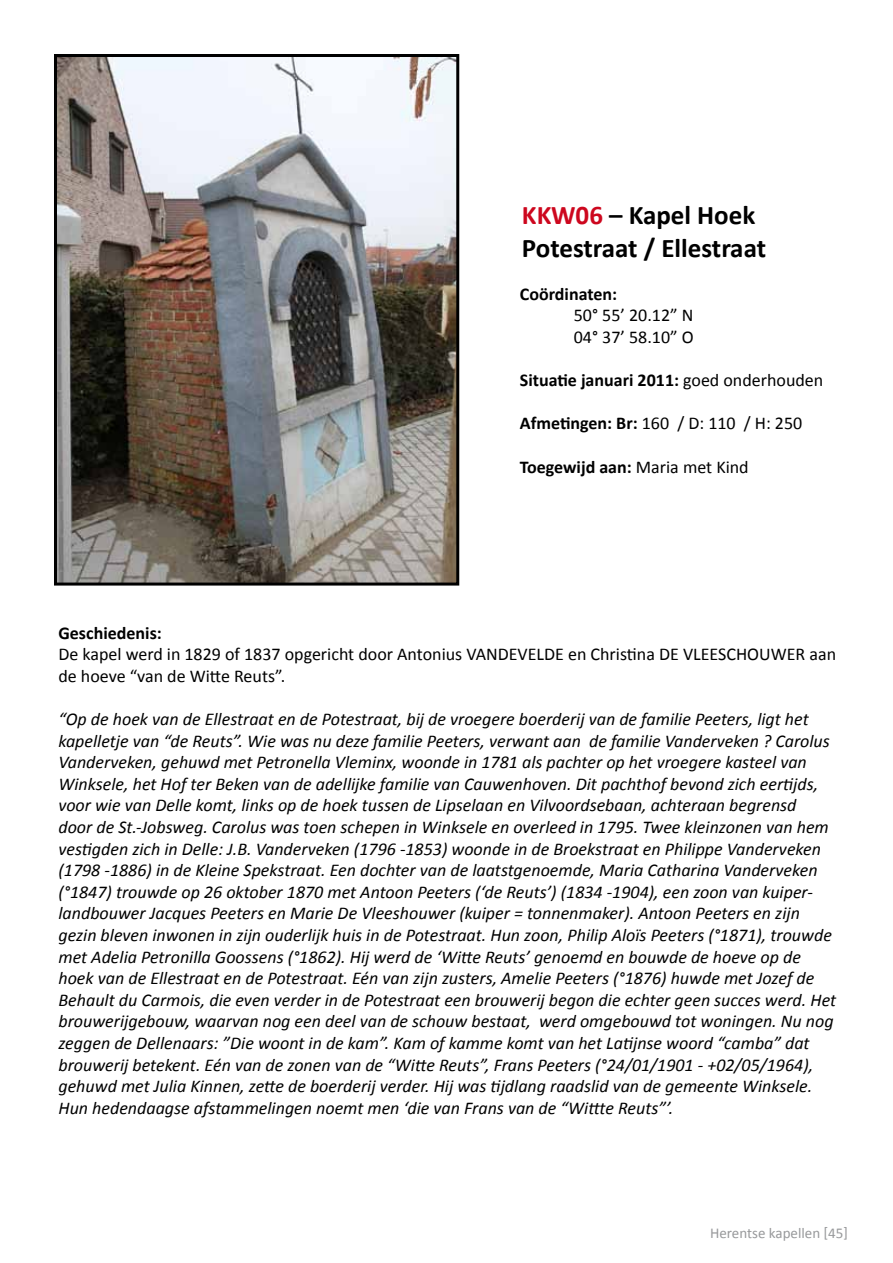
<style>
.page{position:relative;width:893px;height:1263px;background:#fff}
.page>*{position:absolute;margin:0;border:0;box-sizing:border-box;transform-origin:0 0}
.t1{font:700 27px/32.4px "Calibri";color:#000}
.t2{font:italic 18px/21.6px "Calibri";color:#000}
.t3{font:18px/21.6px "Calibri";color:#000}
.t4{font:700 18px "Calibri";color:#000}
.t5{font:15px "Calibri";color:#98999b}
.s1{color:#cd071e}
.s2{font-weight:400}
.s3{font-weight:700}
</style>
<div class="page">
<img style="left:58px;top:58px;width:397px;height:523px">
<div style="left:54px;top:54px;width:405px;height:531px;border:3px solid #000"></div>
<h1 class="t1" style="left:522px;top:198px;width:246px"><span class="s1">KKW06</span> – Kapel Hoek<br>Potestraat / Ellestraat</h1>
<p class="t4" style="left:520px;top:283px;width:99px">Coördinaten:</p>
<p class="t3" style="left:574px;top:304px;width:121px">50° 55’ 20.12” N<br>04° 37’ 58.10” O</p>
<p class="t4" style="left:520px;top:369px;width:305px">Situatie januari 2011: <span class="s2">goed onderhouden</span></p>
<p class="t3" style="left:520px;top:412px;width:284px"><span class="s3">Afmetingen: Br:</span> 160 / D: 110 / H: 250</p>
<p class="t4" style="left:520px;top:455px;width:230px">Toegewijd aan: <span class="s2">Maria met Kind</span></p>
<p class="t4" style="left:58px;top:621px;width:105px">Geschiedenis:</p>
<p class="t3" style="left:58px;top:643px;width:779px">De kapel werd in 1829 of 1837 opgericht door Antonius VANDEVELDE en Christina DE VLEESCHOUWER aan de hoeve “van de Witte Reuts”.</p>
<p class="t2" style="left:58px;top:707px;width:779px">“Op de hoek van de Ellestraat en de Potestraat, bij de vroegere boerderij van de familie Peeters, ligt het kapelletje van “de Reuts”. Wie was nu deze familie Peeters, verwant aan de familie Vanderveken ? Carolus Vanderveken, gehuwd met Petronella Vleminx, woonde in 1781 als pachter op het vroegere kasteel van Winksele, het Hof ter Beken van de adellijke familie van Cauwenhoven. Dit pachthof bevond zich eertijds, voor wie van Delle komt, links op de hoek tussen de Lipselaan en Vilvoordsebaan, achteraan begrensd<br>door de St.-Jobsweg. Carolus was toen schepen in Winksele en overleed in 1795. Twee kleinzonen van hem vestigden zich in Delle: J.B. Vanderveken (1796 -1853) woonde in de Broekstraat en Philippe Vanderveken (1798 -1886) in de Kleine Spekstraat. Een dochter van de laatstgenoemde, Maria Catharina Vanderveken (°1847) trouwde op 26 oktober 1870 met Antoon Peeters (‘de Reuts’) (1834 -1904), een zoon van kuiper&shy;landbouwer Jacques Peeters en Marie De Vleeshouwer (kuiper = tonnenmaker). Antoon Peeters en zijn gezin bleven inwonen in zijn ouderlijk huis in de Potestraat. Hun zoon, Philip Aloïs Peeters (°1871), trouwde met Adelia Petronilla Goossens (°1862). Hij werd de ‘Witte Reuts’ genoemd en bouwde de hoeve op de hoek van de Ellestraat en de Potestraat. Eén van zijn zusters, Amelie Peeters (°1876) huwde met Jozef de Behault du Carmois, die even verder in de Potestraat een brouwerij begon die echter geen succes werd. Het brouwerijgebouw, waarvan nog een deel van de schouw bestaat, werd omgebouwd tot woningen. Nu nog zeggen de Dellenaars: ”Die woont in de kam”. Kam of kamme komt van het Latijnse woord “camba” dat brouwerij betekent. Eén van de zonen van de “Witte Reuts”, Frans Peeters (°24/01/1901 - +02/05/1964), gehuwd met Julia Kinnen, zette de boerderij verder. Hij was tijdlang raadslid van de gemeente Winksele.<br>Hun hedendaagse afstammelingen noemt men ‘die van Frans van de “Wittte Reuts”’.</p>
<p class="t5" style="left:710px;top:1224px;width:139px">Herentse kapellen [45]</p>
</div>
